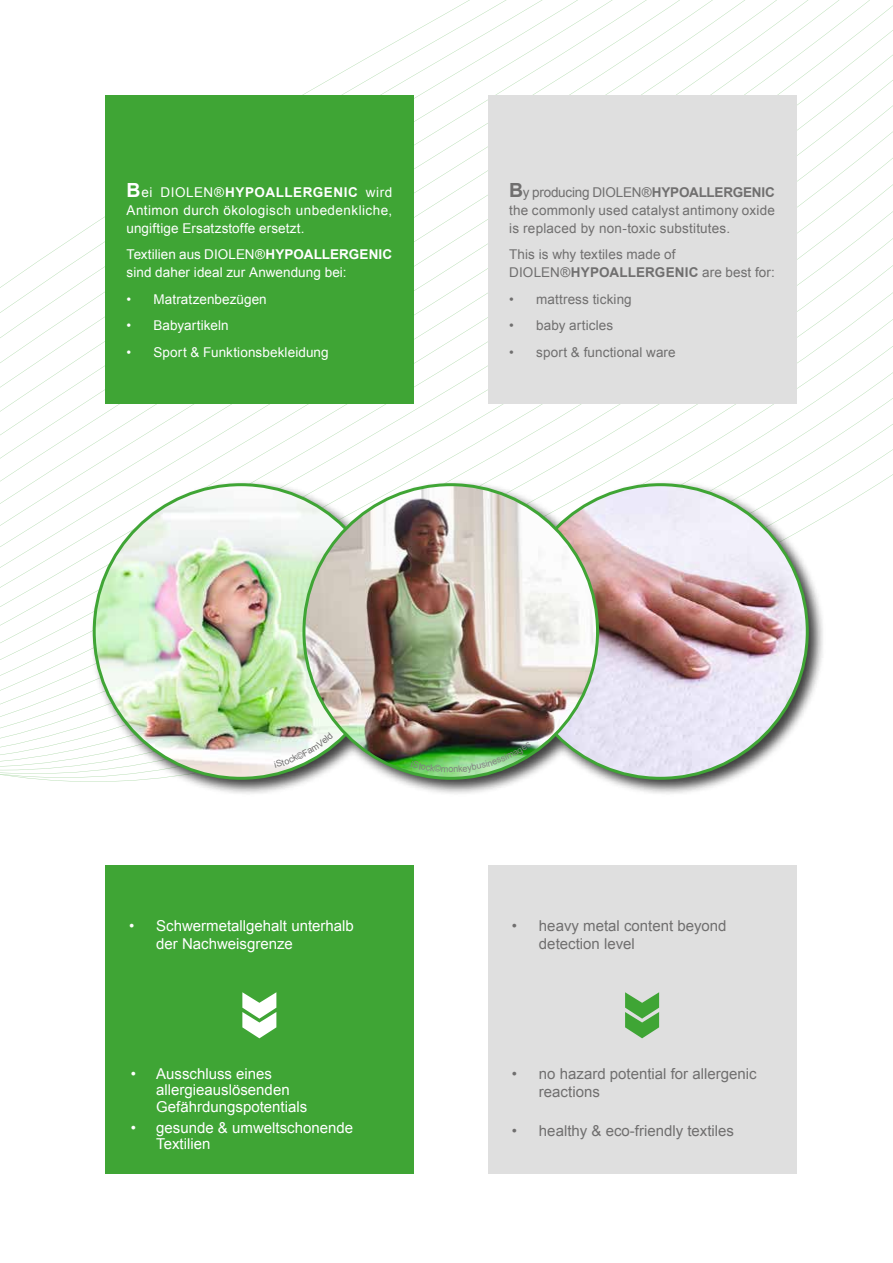
<style>
.page{position:relative;width:893px;height:1263px;background:#fff}
.page>*{position:absolute;margin:0;border:0;box-sizing:border-box;transform-origin:0 0}
.t1{font:15px/16.5px "Arial";color:#fff}
.t2{font:15px/18px "Arial";color:#706f6f}
.t3{font:13.5px/18px "Arial";letter-spacing:.005em;color:#fff;text-align:justify}
.t4{font:13.5px/18px "Arial";letter-spacing:.01em;color:#706f6f;text-align:justify}
.s1{font-weight:700;font-size:19.5px}
.s2{font-weight:700}
</style>
<div class="page">
<svg style="left:0;top:0;width:627px;height:782px"></svg>
<div style="left:105px;top:96px;width:309px;height:308px;background:#3fa535"></div>
<div style="left:488px;top:96px;width:308px;height:308px;background:#dfdfdf"></div>
<div style="left:105px;top:865px;width:309px;height:309px;background:#3fa535"></div>
<div style="left:488px;top:865px;width:308px;height:309px;background:#dfdfdf"></div>
<svg style="left:242px;top:992px;width:34px;height:46px"></svg>
<svg style="left:625px;top:992px;width:34px;height:46px"></svg>
<div style="left:89px;top:480px;width:736px;height:316px;background:#000;opacity:.75"></div>
<img style="left:94px;top:485px;width:294px;height:293px;border-radius:147px">
<img style="left:514px;top:485px;width:293px;height:293px;border-radius:147px">
<img style="left:304px;top:485px;width:293px;height:293px;border-radius:145px">
<svg style="left:274px;top:732px;width:59px;height:36px"></svg>
<img style="left:411px;top:742px;width:120px;height:31px">
<p class="t3" style="left:126px;top:183px;width:267px"><span class="s1">B</span>ei DIOLEN®<span class="s2">HYPOALLERGENIC</span> wird Antimon durch ökologisch unbedenkliche, ungiftige Ersatzstoffe ersetzt.</p>
<p class="t3" style="left:126px;top:245px;width:267px">Textilien aus DIOLEN®<span class="s2">HYPOALLERGENIC </span>sind daher ideal zur Anwendung bei:</p>
<p class="t3" style="left:126px;top:290px;width:142px">• Matratzenbezügen</p>
<p class="t3" style="left:126px;top:316px;width:104px">• Babyartikeln</p>
<p class="t3" style="left:126px;top:343px;width:204px">• Sport &amp; Funktionsbekleidung</p>
<p class="t4" style="left:509px;top:183px;width:267px"><span class="s1">B</span>y producing DIOLEN®<span class="s2">HYPOALLERGENIC </span>the commonly used catalyst antimony oxide is replaced by non-toxic substitutes.</p>
<p class="t4" style="left:509px;top:245px;width:267px">This is why textiles made of<br>DIOLEN®<span class="s2">HYPOALLERGENIC</span> are best for:</p>
<p class="t4" style="left:509px;top:290px;width:124px">• mattress ticking</p>
<p class="t4" style="left:509px;top:316px;width:106px">• baby articles</p>
<p class="t4" style="left:509px;top:343px;width:168px">• sport &amp; functional ware</p>
<p class="t1" style="left:156px;top:917px;width:199px;line-height:18px;text-indent:-27px">• Schwermetallgehalt unterhalb der Nachweisgrenze</p>
<p class="t1" style="left:156px;top:1065px;width:152px;text-indent:-26px">• Ausschluss eines allergieauslösenden<br>Gefährdungspotentials</p>
<p class="t1" style="left:156px;top:1119px;width:198px;text-indent:-26px">• gesunde &amp; umweltschonende<br>Textilien</p>
<p class="t2" style="left:539px;top:917px;width:189px;text-indent:-27px">• heavy metal content beyond detection level</p>
<p class="t2" style="left:539px;top:1065px;width:219px;text-indent:-27px">• no hazard potential for allergenic reactions</p>
<p class="t2" style="left:512px;top:1122px;width:224px">• healthy &amp; eco-friendly textiles</p>
</div>
